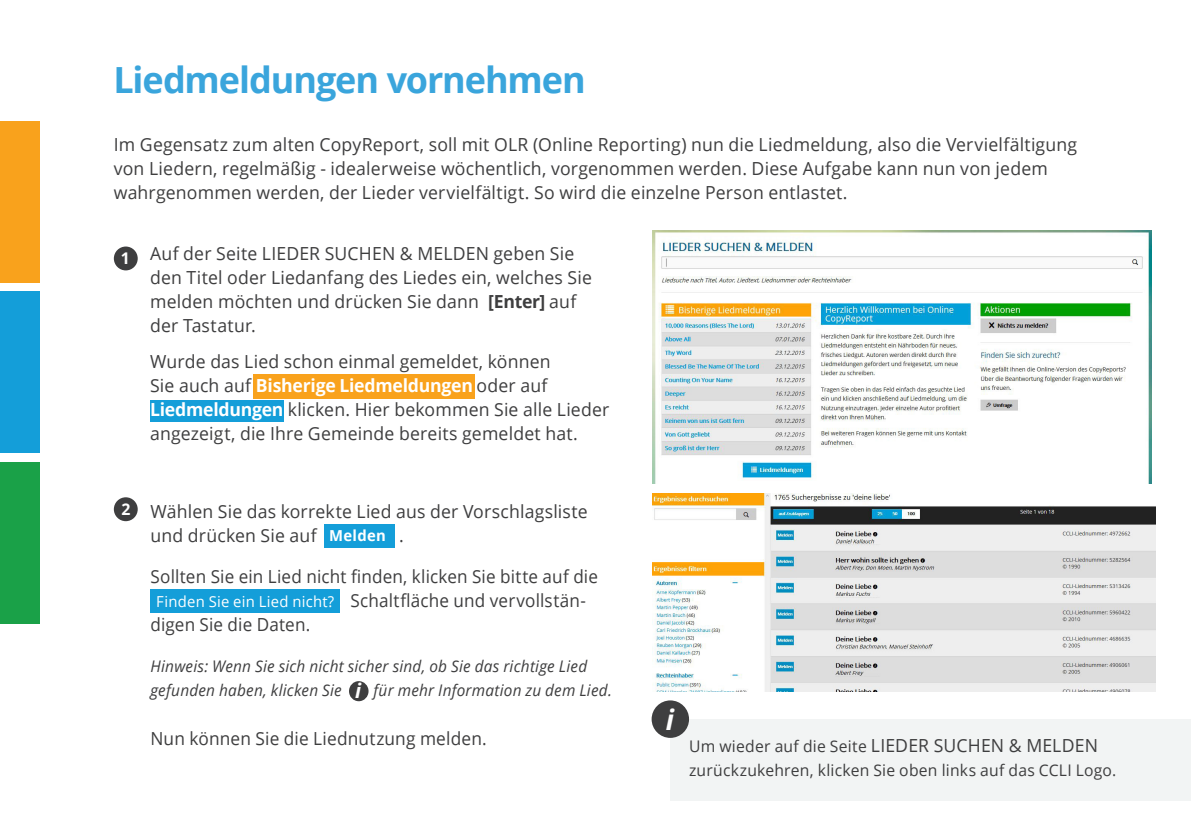
<style>
.page{position:relative;width:1191px;height:840px;background:#fff}
.page>*{position:absolute;margin:0;border:0;box-sizing:border-box;transform-origin:0 0}
.bold_title{font:700 36px "Open Sans";letter-spacing:-.03em;color:#3aa5dc}
.body{font:italic 700 28.2px "Open Sans";color:#fff}
.t1{font:italic 700 20.2px "Open Sans";color:#fff}
.body-2{font:18px/24px "Open Sans";letter-spacing:.01em;color:#3e3e3f}
.body-3{font:18px "Open Sans";letter-spacing:.01em;color:#3e3e3f;scale:.95 1}
.body-4{font:18px "Open Sans";letter-spacing:.01em;color:#3e3e3f;scale:.96 1}
.body-5{font:italic 16px/24px "Open Sans";letter-spacing:.015em;color:#3e3e3f;scale:.96 1}
.body-6{font:16px/24px "Open Sans";letter-spacing:.015em;color:#3e3e3f}
.caps_heading{font:700 16px "Open Sans";color:#fff}
.body-7{font:15.2px "Open Sans";letter-spacing:.02em;color:#fff}
.body-8{font:700 15.2px "Open Sans";letter-spacing:.02em;color:#fff}
.s1{font-weight:700}
.s2{font-weight:700;color:#fff}
.s3{font-size:18px}
</style>
<div class="page">
<div style="left:150px;top:400px;width:134px;height:22px;background:#149ed9"></div>
<div style="left:254px;top:374px;width:221px;height:24px;background:#f9a21c"></div>
<div style="left:114px;top:246px;width:24px;height:24px;background:#3e3e3f;border-radius:50%"></div>
<div style="left:114px;top:497px;width:24px;height:24px;background:#3e3e3f;border-radius:50%"></div>
<div style="left:0;top:121px;width:40px;height:161px;background:#f9a21c"></div>
<div style="left:0;top:462px;width:40px;height:161px;background:#1aa148"></div>
<div style="left:0;top:291px;width:40px;height:161px;background:#149ed9"></div>
<div style="left:325px;top:524px;width:70px;height:23px;background:#149ed9"></div>
<div style="left:670px;top:718px;width:521px;height:81px;background:#f2f4f4"></div>
<div style="left:651px;top:700px;width:38px;height:37px;background:#3e3e3f;border-radius:50%"></div>
<div style="left:349px;top:680px;width:19px;height:20px;background:#3e3e3f;border-radius:50%"></div>
<img style="left:652px;top:231px;width:499px;height:252px">
<div style="left:150px;top:588px;width:190px;height:24px;background:#149ed9"></div>
<img style="left:652px;top:493px;width:503px;height:198px">
<p class="bold_title" style="left:113px;top:55px;width:474px">Liedmeldungen vornehmen</p>
<p class="body-2" style="left:114px;top:131px;width:965px">Im Gegensatz zum alten CopyReport, soll mit OLR (Online Reporting) nun die Liedmeldung, also die Vervielfältigung von Liedern, regelmäßig - idealerweise wöchentlich, vorgenommen werden. Diese Aufgabe kann nun von jedem wahrgenommen werden, der Lieder vervielfältigt. So wird die einzelne Person entlastet.</p>
<p class="caps_heading" style="left:121px;top:247px;width:11px">1</p>
<p class="body-2" style="left:150px;top:241px;width:443px">Auf der Seite LIEDER SUCHEN &amp; MELDEN geben Sie den Titel oder Liedanfang des Liedes ein, welches Sie melden möchten und drücken Sie dann <span class="s1">[Enter]</span> auf der Tastatur.</p>
<p class="body-2" style="left:150px;top:349px;width:461px">Wurde das Lied schon einmal gemeldet, können<br>Sie auch auf <span class="s2">Bisherige Liedmeldungen</span> oder auf <span class="s2">Liedmeldungen</span> klicken. Hier bekommen Sie alle Lieder angezeigt, die Ihre Gemeinde bereits gemeldet hat.</p>
<p class="caps_heading" style="left:121px;top:498px;width:11px">2</p>
<p class="body-2" style="left:150px;top:499px;width:439px">Wählen Sie das korrekte Lied aus der Vorschlagsliste und drücken Sie auf</p>
<p class="body-2" style="left:399px;top:523px;width:6px">.</p>
<p class="body-3" style="left:150px;top:564px;width:472px">Sollten Sie ein Lied nicht finden, klicken Sie bitte auf die</p>
<p class="body-3" style="left:350px;top:588px;width:249px">Schaltfläche und vervollstän-</p>
<p class="body-3" style="left:150px;top:612px;width:170px">digen Sie die Daten.</p>
<p class="body-5" style="left:150px;top:653px;width:456px">Hinweis: Wenn Sie sich nicht sicher sind, ob Sie das richtige Lied gefunden haben, klicken Sie</p>
<p class="body-8" style="left:329px;top:524px;width:58px">Melden</p>
<p class="body-7" style="left:156px;top:590px;width:179px">Finden Sie ein Lied nicht?</p>
<p class="t1" style="left:355px;top:676px;width:7px">i</p>
<p class="body-5" style="left:373px;top:677px;width:250px">für mehr Information zu dem Lied.</p>
<p class="body-4" style="left:150px;top:725px;width:352px">Nun können Sie die Liednutzung melden.</p>
<p class="body" style="left:666px;top:699px;width:10px">i</p>
<p class="body-6" style="left:689px;top:733px;width:429px">Um wieder auf die Seite <span class="s3">LIEDER SUCHEN &amp; MELDEN </span>zurückzukehren, klicken Sie oben links auf das CCLI Logo.</p>
</div>
